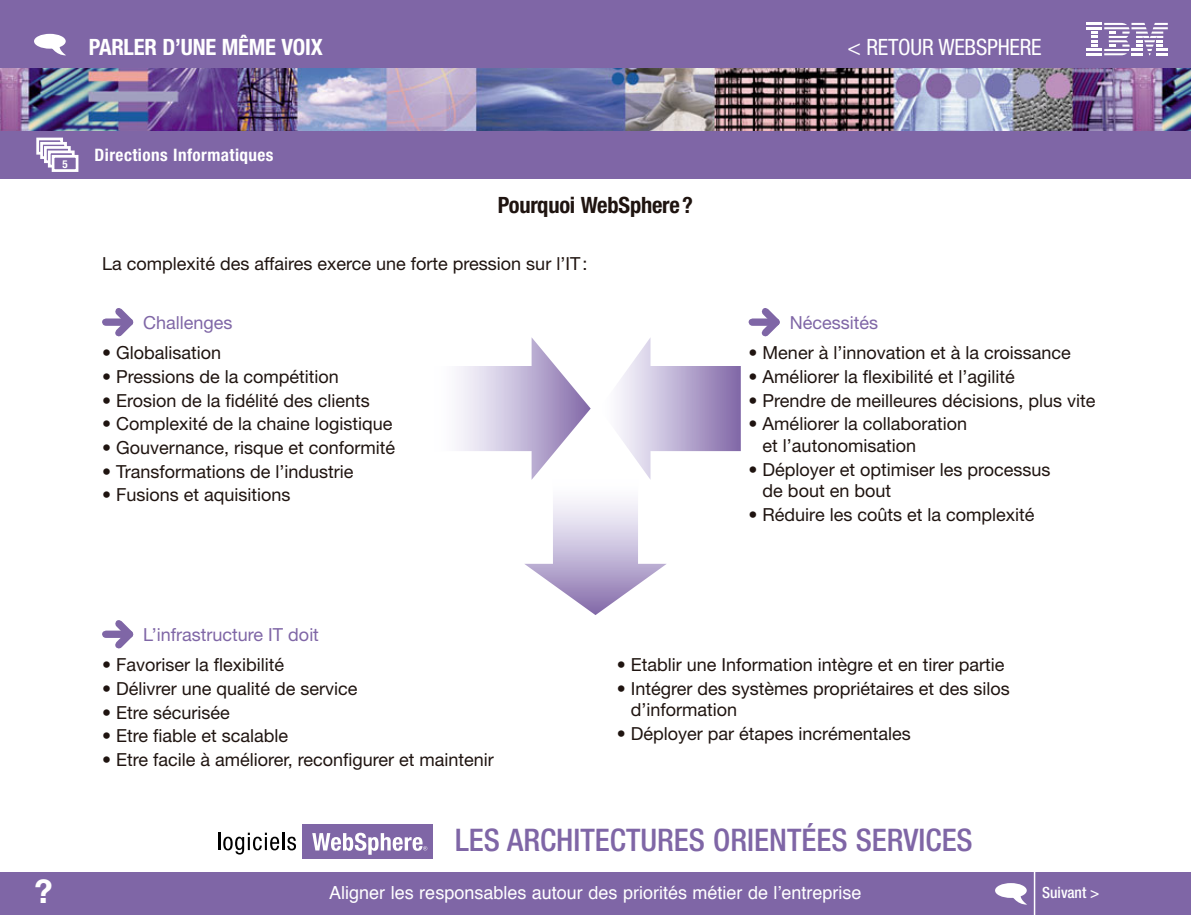
<style>
.page{position:relative;width:1191px;height:915px;background:#fff}
.page>*{position:absolute;margin:0;border:0;box-sizing:border-box;transform-origin:0 0}
.t1{font:700 32.55px "Helvetica Neue";color:#fff}
.t2{font:500 condensed 31.2px "Helvetica Neue";color:#7f66a6}
.t3{font:700 condensed 22.5px "Helvetica Neue";letter-spacing:-.01em;color:#fff}
.t4{font:700 condensed 22.5px "Helvetica Neue";letter-spacing:-.01em;color:#1f1410}
.t5{font:condensed 22.5px "Helvetica Neue";letter-spacing:-.01em;color:#fff}
.t6{font:18px/21.6px "Helvetica Neue";color:#1f1410}
.t7{font:18px "Helvetica";color:#fff}
.t8{font:18px "Helvetica Neue";color:#7f66a6}
.t9{font:700 condensed 17.1px "Helvetica Neue";letter-spacing:.025em;color:#fff}
.t10{font:500 condensed 15.45px "Helvetica Neue";color:#fff}
.t11{font:700 condensed 10.95px "Helvetica Neue";color:#fff}
</style>
<div class="page">
<div style="left:0;top:0;width:1191px;height:179px;background:#7f66a6"></div>
<svg style="left:1086px;top:23px;width:81px;height:32px"></svg>
<div style="left:0;top:872px;width:1191px;height:42px;background:#7f66a6"></div>
<hr style="left:1033px;top:867px;width:2px;height:47px;background:#fff">
<div style="left:34px;top:34px;width:32px;height:15px;background:#fff;border-radius:50%"></div>
<svg style="left:49px;top:43px;width:17px;height:13px"></svg>
<img style="left:0;top:68px;width:1191px;height:62px">
<div style="left:38px;top:139px;width:24px;height:14px;background:#856daa"></div>
<div style="left:36px;top:137px;width:27px;height:17px;border:3px solid #fff"></div>
<div style="left:40px;top:142px;width:27px;height:17px;border:3px solid #fff"></div>
<div style="left:44px;top:146px;width:27px;height:17px;border:3px solid #fff"></div>
<div style="left:49px;top:152px;width:24px;height:14px;background:#8870ac"></div>
<div style="left:48px;top:150px;width:27px;height:17px;border:3px solid #fff"></div>
<div style="left:53px;top:156px;width:24px;height:14px;background:#7f66a6"></div>
<div style="left:52px;top:155px;width:26px;height:17px;border:3px solid #fff"></div>
<div style="left:995px;top:882px;width:31px;height:15px;background:#fff;border-radius:50%"></div>
<svg style="left:1010px;top:891px;width:17px;height:13px"></svg>
<svg style="left:457px;top:337px;width:284px;height:278px"></svg>
<svg style="left:102px;top:308px;width:32px;height:29px"></svg>
<svg style="left:102px;top:620px;width:32px;height:29px"></svg>
<svg style="left:748px;top:308px;width:32px;height:29px"></svg>
<div style="left:302px;top:824px;width:130px;height:35px;background:#7f66a6"></div>
<svg style="left:218px;top:832px;width:78px;height:22px"></svg>
<svg style="left:312px;top:832px;width:115px;height:22px"></svg>
<p class="t3" style="left:89px;top:39px;width:235px">PARLER D’UNE MÊME VOIX</p>
<p class="t5" style="left:847px;top:39px;width:196px">&lt; RETOUR WEBSPHERE</p>
<p class="t11" style="left:62px;top:160px;width:7px">5</p>
<p class="t9" style="left:95px;top:149px;width:180px">Directions Informatiques</p>
<p class="t4" style="left:498px;top:197px;width:197px">Pourquoi WebSphere ?</p>
<p class="t6" style="left:102px;top:254px;width:487px">La complexité des affaires exerce une forte pression sur l’IT :</p>
<p class="t8" style="left:143px;top:316px;width:91px">Challenges</p>
<p class="t6" style="left:102px;top:343px;width:120px">• Globalisation</p>
<p class="t6" style="left:102px;top:367px;width:238px">• Pressions de la compétition</p>
<p class="t6" style="left:102px;top:391px;width:269px">• Erosion de la fidélité des clients</p>
<p class="t6" style="left:102px;top:414px;width:292px">• Complexité de la chaine logistique</p>
<p class="t6" style="left:102px;top:438px;width:295px">• Gouvernance, risque et conformité</p>
<p class="t6" style="left:102px;top:462px;width:253px">• Transformations de l’industrie</p>
<p class="t6" style="left:102px;top:486px;width:190px">• Fusions et aquisitions</p>
<p class="t8" style="left:789px;top:316px;width:90px">Nécessités</p>
<p class="t6" style="left:748px;top:343px;width:324px">• Mener à l’innovation et à la croissance</p>
<p class="t6" style="left:748px;top:367px;width:267px">• Améliorer la flexibilité et l’agilité</p>
<p class="t6" style="left:748px;top:391px;width:348px">• Prendre de meilleures décisions, plus vite</p>
<p class="t6" style="left:762px;top:414px;width:206px;text-indent:-14px">• Améliorer la collaboration et l’autonomisation</p>
<p class="t6" style="left:762px;top:460px;width:289px;text-indent:-14px">• Déployer et optimiser les processus de bout en bout</p>
<p class="t6" style="left:748px;top:505px;width:287px">• Réduire les coûts et la complexité</p>
<p class="t1" style="left:35px;top:879px;width:20px">?</p>
<p class="t8" style="left:143px;top:628px;width:177px">L’infrastructure IT doit</p>
<p class="t6" style="left:102px;top:655px;width:183px">• Favoriser la flexibilité</p>
<p class="t6" style="left:102px;top:679px;width:257px">• Délivrer une qualité de service</p>
<p class="t6" style="left:102px;top:702px;width:129px">• Etre sécurisée</p>
<p class="t6" style="left:102px;top:726px;width:188px">• Etre fiable et scalable</p>
<p class="t6" style="left:102px;top:750px;width:393px">• Etre facile à améliorer, reconfigurer et maintenir</p>
<p class="t6" style="left:617px;top:655px;width:389px">• Etablir une Information intègre et en tirer partie</p>
<p class="t6" style="left:631px;top:679px;width:381px;text-indent:-14px">• Intégrer des systèmes propriétaires et des silos d’information</p>
<p class="t6" style="left:617px;top:724px;width:296px">• Déployer par étapes incrémentales</p>
<p class="t2" style="left:455px;top:828px;width:519px">LES ARCHITECTURES ORIENTÉES SERVICES</p>
<p class="t7" style="left:329px;top:884px;width:534px">Aligner les responsables autour des priorités métier de l’entreprise</p>
<p class="t10" style="left:1042px;top:886px;width:59px">Suivant &gt;</p>
</div>
